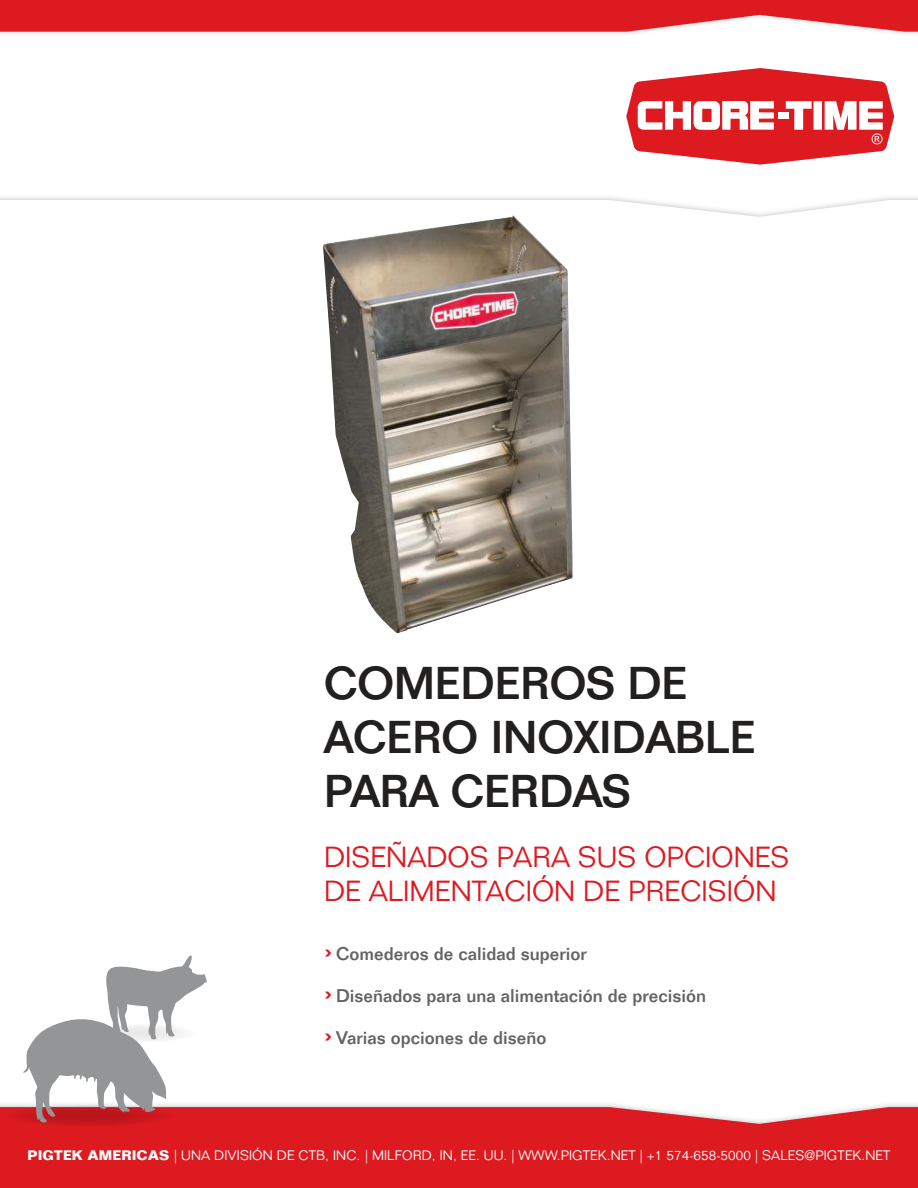
<style>
.page{position:relative;width:918px;height:1188px;background:#fff}
.page>*{position:absolute;margin:0;border:0;box-sizing:border-box;transform-origin:0 0}
.t1{font:500 45px/54px "Folio Std";color:#221f1f}
.t2{font:300 28.5px/34.2px "Folio Std";color:#de1a21}
.t3{font:500 18px "Folio Std";color:#626366}
.t4{font:300 13.5px "Folio Std";letter-spacing:.01em;color:#fff}
.s1{font-size:30px;color:#de1a21}
.s2{font-weight:700}
</style>
<div class="page">
<svg style="left:626px;top:68px;width:268px;height:97px"></svg>
<div style="left:0;top:0;width:918px;height:38px;background:#221f1f;opacity:.25"></div>
<svg style="left:0;top:0;width:918px;height:32px;background:#e02d34"></svg>
<div style="left:0;top:1102px;width:918px;height:86px;background:#221f1f;opacity:.25"></div>
<div style="left:0;top:1107px;width:918px;height:81px;background:#de1a21"></div>
<div style="left:3px;top:1105px;width:173px;height:21px;background:#d3181f;border-radius:50%"></div>
<svg style="left:22px;top:955px;width:185px;height:168px"></svg>
<img style="left:323px;top:215px;width:250px;height:418px">
<h1 class="t1" style="left:324px;top:660px;width:433px">COMEDEROS DE<br>ACERO INOXIDABLE<br>PARA CERDAS</h1>
<h2 class="t2" style="left:324px;top:840px;width:467px">DISEÑADOS PARA SUS OPCIONES<br>DE ALIMENTACIÓN DE PRECISIÓN</h2>
<h3 class="t3" style="left:324px;top:946px;width:264px"><span class="s1">›</span> Comederos de calidad superior</h3>
<h3 class="t3" style="left:324px;top:988px;width:384px"><span class="s1">›</span> Diseñados para una alimentación de precisión</h3>
<h3 class="t3" style="left:324px;top:1030px;width:224px"><span class="s1">›</span> Varias opciones de diseño</h3>
<p class="t4" style="left:28px;top:1148px;width:864px"><span class="s2">PIGTEK AMERICAS</span> | UNA DIVISIÓN DE CTB, INC. | MILFORD, IN, EE. UU. | WWW.PIGTEK.NET | +1 574-658-5000 | SALES@PIGTEK.NET</p>
</div>
